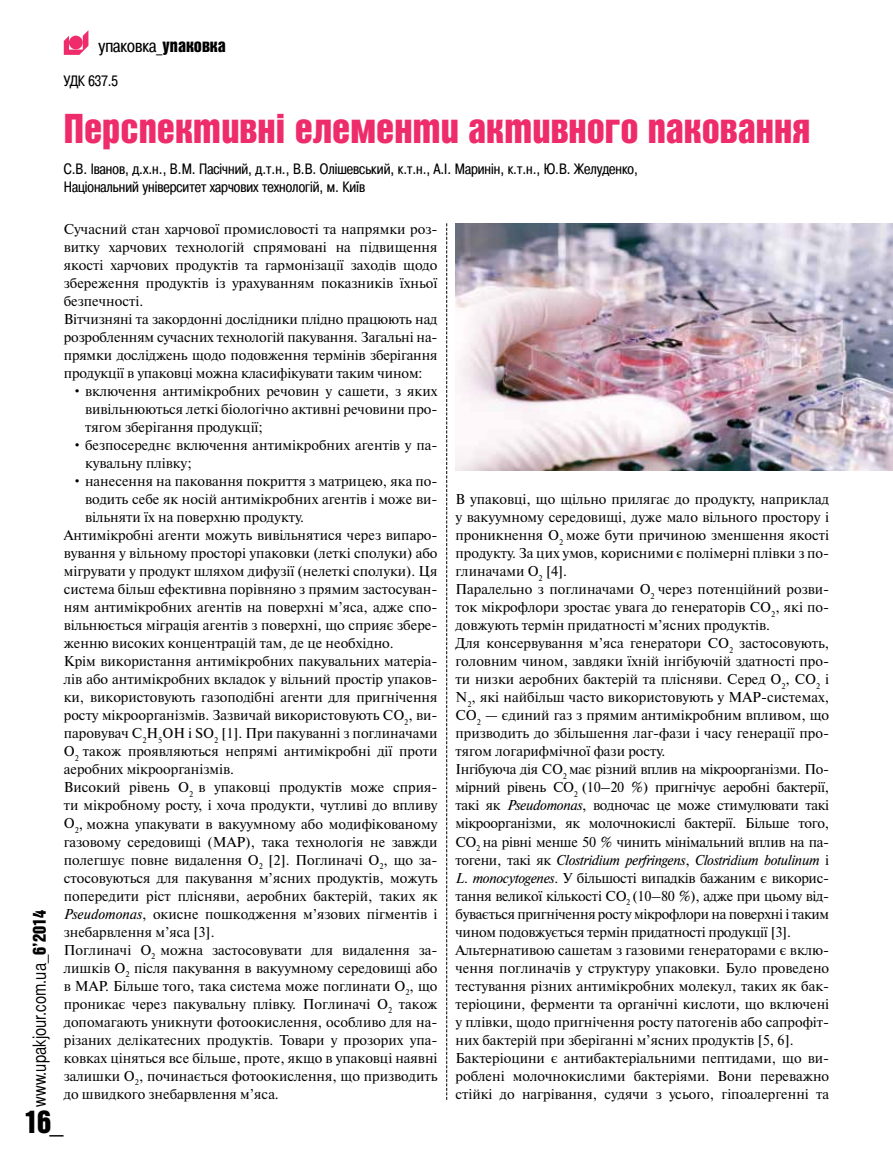
<style>
.page{position:relative;width:893px;height:1170px;background:#fff}
.page>*{position:absolute;margin:0;border:0;box-sizing:border-box;transform-origin:0 0}
.t1{font:40.5px "Bastion Kontrast Alt C";color:#ee2c6c}
.t2{font:31.5px "Bastion Kontrast Alt C";color:#000}
.t3{font:18px "Bastion C";color:#000}
.t4{font:18px "Pragmatica Cond C";color:#000}
.t5{font:15px/18px "Pragmatica Cond C";color:#000}
.t6{font:14.25px/18px "Newton C";color:#000}
.s1{font-family:"Bastion Kontrast Alt C"}
.s2{font-style:italic}
</style>
<div class="page">
<svg style="left:64px;top:30px;width:24px;height:25px"></svg>
<svg style="left:446px;top:223px;width:1px;height:877px"></svg>
<img style="left:455px;top:223px;width:438px;height:247px">
<p class="t3" style="left:29px;top:1106px;width:198px;rotate:-90deg">www.upakjour.com.ua_<span class="s1">6’2014</span></p>
<p class="t4" style="left:99px;top:35px;width:129px">упаковка_<span class="s1">упаковка</span></p>
<p class="t5" style="left:64px;top:72px;width:56px">УДК 637.5</p>
<h1 class="t1" style="left:64px;top:108px;width:748px">Перспективні елементи активного паковання</h1>
<p class="t5" style="left:64px;top:160px;width:576px">С.В. Іванов, д.х.н., В.М. Пасічний, д.т.н., В.В. Олішевський, к.т.н., А.І. Маринін, к.т.н., Ю.В. Желуденко,<br>Національний університет харчових технологій, м. Київ</p>
<p class="t6" style="left:64px;top:220px;width:375px">Сучасний стан харчової промисловості та напрямки роз&shy;витку харчових технологій спрямовані на підвищення якості харчових продуктів та гармонізації заходів щодо збереження продуктів із урахуванням показників їхньої безпечності.<br>Вітчизняні та закордонні дослідники плідно працюють над розробленням сучасних технологій пакування. Загальні на&shy;прямки досліджень щодо подовження термінів зберігання продукції в упаковці можна класифікувати таким чином:</p>
<p class="t6" style="left:85px;top:382px;width:354px;text-align:justify;text-indent:-13px">• включення антимікробних речовин у сашети, з яких вивільнюються леткі біологічно активні речовини про&shy;тягом зберігання продукції;</p>
<p class="t6" style="left:85px;top:436px;width:354px;text-indent:-13px">• безпосереднє включення антимікробних агентів у па&shy;кувальну плівку;</p>
<p class="t6" style="left:72px;top:472px;width:367px">• нанесення на паковання покриття з матрицею, яка по-</p>
<p class="t6" style="left:85px;top:490px;width:354px">водить себе як носій антимікробних агентів і може ви-</p>
<p class="t6" style="left:85px;top:508px;width:220px">вільняти їх на поверхню продукту.</p>
<p class="t6" style="left:64px;top:526px;width:375px">Антимікробні агенти можуть вивільнятися через випаро-</p>
<p class="t6" style="left:64px;top:544px;width:375px">вування у вільному просторі упаковки (леткі сполуки) або</p>
<p class="t6" style="left:64px;top:562px;width:375px">мігрувати у продукт шляхом дифузії (нелеткі сполуки). Ця</p>
<p class="t6" style="left:64px;top:580px;width:375px">система більш ефективна порівняно з прямим застосуван-</p>
<p class="t6" style="left:64px;top:598px;width:375px">ням антимікробних агентів на поверхні м’яса, адже спо-</p>
<p class="t6" style="left:64px;top:616px;width:375px">вільнюється міграція агентів з поверхні, що сприяє збере-</p>
<p class="t6" style="left:64px;top:634px;width:332px">женню високих концентрацій там, де це необхідно.</p>
<p class="t6" style="left:64px;top:652px;width:375px">Крім використання антимікробних пакувальних матеріа-</p>
<p class="t6" style="left:64px;top:670px;width:375px">лів або антимікробних вкладок у вільний простір упаков-</p>
<p class="t6" style="left:64px;top:688px;width:375px">ки, використовують газоподібні агенти для пригнічення</p>
<p class="t6" style="left:64px;top:706px;width:375px">росту мікроорганізмів. Зазвичай використовують CO<sub>2</sub>, ви-</p>
<p class="t6" style="left:64px;top:724px;width:375px">паровувач C<sub>2</sub>H<sub>5</sub>OH і SO<sub>2</sub> [1]. При пакуванні з поглиначами</p>
<p class="t6" style="left:64px;top:742px;width:375px">O<sub>2</sub> також проявляються непрямі антимікробні дії проти</p>
<p class="t6" style="left:64px;top:760px;width:172px">аеробних мікроорганізмів.</p>
<p class="t6" style="left:64px;top:778px;width:375px">Високий рівень O<sub>2</sub> в упаковці продуктів може сприя-</p>
<p class="t6" style="left:64px;top:796px;width:375px">ти мікробному росту, і хоча продукти, чутливі до впливу</p>
<p class="t6" style="left:64px;top:814px;width:375px">O<sub>2</sub>, можна упакувати в вакуумному або модифікованому</p>
<p class="t6" style="left:64px;top:832px;width:375px">газовому середовищі (МАР), така технологія не завжди</p>
<p class="t6" style="left:64px;top:850px;width:375px">полегшує повне видалення O<sub>2</sub> [2]. Поглиначі O<sub>2</sub>, що за-</p>
<p class="t6" style="left:64px;top:868px;width:375px">стосовуються для пакування м’ясних продуктів, можуть</p>
<p class="t6" style="left:64px;top:886px;width:375px">попередити ріст плісняви, аеробних бактерій, таких як</p>
<p class="t6" style="left:64px;top:904px;width:375px"><span class="s2">Pseudomonas</span>, окисне пошкодження м’язових пігментів і</p>
<p class="t6" style="left:64px;top:922px;width:152px">знебарвлення м’яса [3].</p>
<p class="t6" style="left:64px;top:940px;width:375px">Поглиначі O<sub>2</sub> можна застосовувати для видалення за-</p>
<p class="t6" style="left:64px;top:958px;width:375px">лишків O<sub>2</sub> після пакування в вакуумному середовищі або</p>
<p class="t6" style="left:64px;top:976px;width:375px">в МАР. Більше того, така система може поглинати O<sub>2</sub>, що</p>
<p class="t6" style="left:64px;top:994px;width:375px">проникає через пакувальну плівку. Поглиначі O<sub>2</sub> також</p>
<p class="t6" style="left:64px;top:1012px;width:375px">допомагають уникнути фотоокислення, особливо для на-</p>
<p class="t6" style="left:64px;top:1030px;width:375px">різаних делікатесних продуктів. Товари у прозорих упа-</p>
<p class="t6" style="left:64px;top:1048px;width:375px">ковках ціняться все більше, проте, якщо в упаковці наявні</p>
<p class="t6" style="left:64px;top:1066px;width:375px">залишки O<sub>2</sub>, починається фотоокислення, що призводить</p>
<p class="t6" style="left:64px;top:1084px;width:217px">до швидкого знебарвлення м’яса.</p>
<p class="t6" style="left:455px;top:490px;width:375px">В упаковці, що щільно прилягає до продукту, наприклад у вакуумному середовищі, дуже мало вільного простору і проникнення O<sub>2</sub> може бути причиною зменшення якості продукту. За цих умов, корисними є полімерні плівки з по&shy;глиначами O<sub>2</sub> [4].<br>Паралельно з поглиначами O<sub>2</sub> через потенційний розви&shy;ток мікрофлори зростає увага до генераторів СО<sub>2</sub>, які по&shy;довжують термін придатності м’ясних продуктів.<br>Для консервування м’яса генератори СО<sub>2</sub> застосовують, головним чином, завдяки їхній інгібуючій здатності про&shy;ти низки аеробних бактерій та плісняви. Серед O<sub>2</sub>, СО<sub>2</sub> і N<sub>2</sub>, які найбільш часто використовують у МАР-системах, СО<sub>2</sub> — єдиний газ з прямим антимікробним впливом, що призводить до збільшення лаг-фази і часу генерації про&shy;тягом логарифмічної фази росту.<br>Інгібуюча дія СО<sub>2</sub> має різний вплив на мікроорганізми. По&shy;мірний рівень СО<sub>2</sub> (10–20 %) пригнічує аеробні бактерії, такі як <span class="s2">Pseudomonas</span>, водночас це може стимулювати такі мікроорганізми, як молочнокислі бактерії. Більше того, СО<sub>2</sub> на рівні менше 50 % чинить мінімальний вплив на па&shy;тогени, такі як <span class="s2">Clostridium perfringens</span>, <span class="s2">Clostridium botulinum</span> і <span class="s2">L. monocytogenes</span>. У більшості випадків бажаним є викорис&shy;тання великої кількості СО<sub>2</sub> (10–80 %), адже при цьому від&shy;бувається пригнічення росту мікрофлори на поверхні і таким чином подовжується термін придатності продукції [3].<br>Альтернативою сашетам з газовими генераторами є вклю&shy;чення поглиначів у структуру упаковки. Було проведено тестування різних антимікробних молекул, таких як бак&shy;теріоцини, ферменти та органічні кислоти, що включені у плівки, щодо пригнічення росту патогенів або сапрофіт&shy;них бактерій при зберіганні м’ясних продуктів [5, 6].<br>Бактеріоцини є антибактеріальними пептидами, що ви&shy;роблені молочнокислими бактеріями. Вони переважно стійкі до нагрівання, судячи з усього, гіпоалергенні та</p>
<h2 class="t2" style="left:25px;top:1105px;width:41px">16_</h2>
</div>
